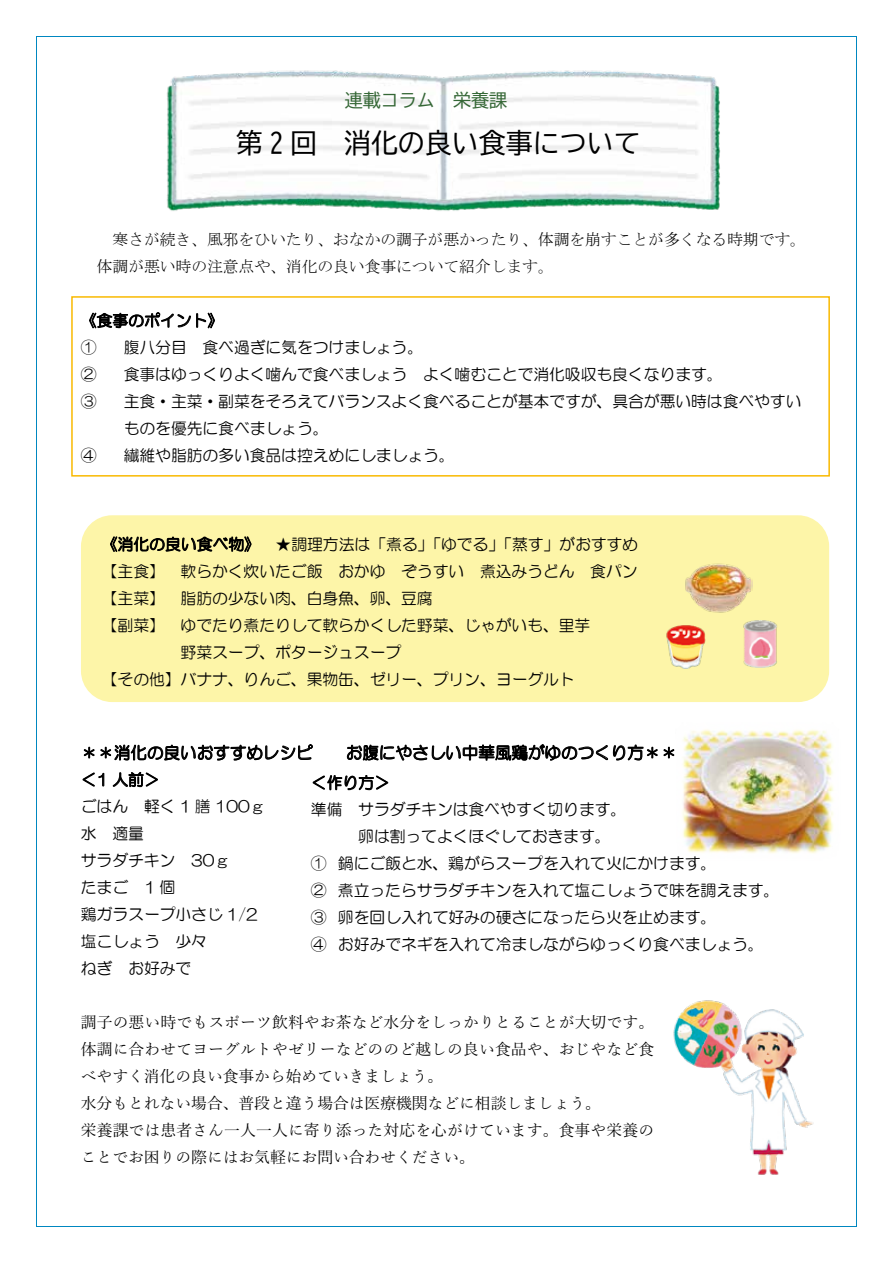
<style>
.page{position:relative;width:893px;height:1263px;background:#fff}
.page>*{position:absolute;margin:0;border:0;box-sizing:border-box;transform-origin:0 0}
.t1{font:27px "BIZ UD Gothic";color:#000}
.t2{font:18px "BIZ UD Gothic";color:#356736}
.t3{font:16.5px "HG Maru Gothic MPRO";color:#000}
.t4{font:15.9px/27px "HG Maru Gothic MPRO";color:#000}
.t5{font:15.9px/27px "Yu Mincho";color:#000}
.t6{font:15.9px/27px "MS Mincho";color:#000}
</style>
<div class="page">
<div style="left:81px;top:515px;width:748px;height:187px;background:#fdf5a8;border-radius:31px"></div>
<img style="left:666px;top:625px;width:40px;height:43px">
<img style="left:167px;top:70px;width:553px;height:141px">
<img style="left:336px;top:87px;width:180px;height:27px">
<img style="left:227px;top:116px;width:439px;height:54px">
<div style="left:71px;top:296px;width:759px;height:181px;border:2px solid #f9b900"></div>
<img style="left:685px;top:563px;width:68px;height:50px">
<img style="left:743px;top:620px;width:34px;height:47px">
<img style="left:682px;top:729px;width:152px;height:125px">
<img style="left:673px;top:1000px;width:141px;height:175px">
<hr style="left:37px;top:36px;width:819px;height:1px;background:#0087c0">
<hr style="left:36px;top:37px;width:1px;height:1189px;background:#0087c0">
<hr style="left:856px;top:37px;width:1px;height:1189px;background:#0087c0">
<hr style="left:37px;top:1226px;width:819px;height:1px;background:#0087c0">
<p class="t2" style="left:345px;top:91px;width:164px">連載コラム 栄養課</p>
<h1 class="t1" style="left:236px;top:129px;width:407px">第 2 回 消化の良い食事について</h1>
<p class="t6" style="left:97px;top:226px;width:711px;text-indent:16px">寒さが続き、風邪をひいたり、おなかの調子が悪かったり、体調を崩すことが多くなる時期です。体調が悪い時の注意点や、消化の良い食事について紹介します。</p>
<p class="t4" style="left:81px;top:307px;width:144px">《食事のポイント》<br>①</p>
<p class="t4" style="left:124px;top:334px;width:301px">腹八分目 食べ過ぎに気をつけましょう。</p>
<p class="t4" style="left:81px;top:361px;width:17px">②</p>
<p class="t4" style="left:124px;top:361px;width:600px">食事はゆっくりよく噛んで食べましょう よく噛むことで消化吸収も良くなります。</p>
<p class="t4" style="left:81px;top:388px;width:17px">③</p>
<p class="t4" style="left:124px;top:388px;width:679px">主食・主菜・副菜をそろえてバランスよく食べることが基本ですが、具合が悪い時は食べやすいものを優先に食べましょう。</p>
<p class="t4" style="left:81px;top:442px;width:17px">④</p>
<p class="t4" style="left:124px;top:442px;width:333px">繊維や脂肪の多い食品は控えめにしましょう。</p>
<p class="t4" style="left:102px;top:531px;width:538px">《消化の良い食べ物》 ★調理方法は「煮る」「ゆでる」「蒸す」がおすすめ</p>
<p class="t4" style="left:102px;top:558px;width:537px">【主食】 軟らかく炊いたご飯 おかゆ ぞうすい 煮込みうどん 食パン</p>
<p class="t4" style="left:102px;top:585px;width:333px">【主菜】 脂肪の少ない肉、白身魚、卵、豆腐</p>
<p class="t4" style="left:102px;top:612px;width:490px">【副菜】 ゆでたり煮たりして軟らかくした野菜、じゃがいも、里芋</p>
<p class="t4" style="left:181px;top:639px;width:222px">野菜スープ、ポタージュスープ</p>
<p class="t4" style="left:102px;top:666px;width:474px">【その他】バナナ、りんご、果物缶、ゼリー、プリン、ヨーグルト</p>
<p class="t3" style="left:81px;top:744px;width:233px">＊＊消化の良いおすすめレシピ</p>
<p class="t3" style="left:346px;top:744px;width:333px">お腹にやさしい中華風鶏がゆのつくり方＊＊</p>
<p class="t4" style="left:81px;top:766px;width:186px">＜1 人前＞<br>ごはん 軽く 1 膳 100ｇ水 適量<br>サラダチキン 30ｇ<br>たまご 1 個<br>鶏ガラスープ小さじ 1/2塩こしょう 少々<br>ねぎ お好みで</p>
<p class="t5" style="left:81px;top:1007px;width:575px">調子の悪い時でもスポーツ飲料やお茶など水分をしっかりとることが大切です。体調に合わせてヨーグルトやゼリーなどののど越しの良い食品や、おじやなど食べやすく消化の良い食事から始めていきましょう。<br>水分もとれない場合、普段と違う場合は医療機関などに相談しましょう。<br>栄養課では患者さん一人一人に寄り添った対応を心がけています。食事や栄養のことでお困りの際にはお気軽にお問い合わせください。</p>
<p class="t4" style="left:311px;top:769px;width:81px">＜作り方＞</p>
<p class="t4" style="left:311px;top:796px;width:317px">準備 サラダチキンは食べやすく切ります。</p>
<p class="t4" style="left:358px;top:823px;width:254px">卵は割ってよくほぐしておきます。</p>
<p class="t4" style="left:311px;top:850px;width:407px">① 鍋にご飯と水、鶏がらスープを入れて火にかけます。</p>
<p class="t4" style="left:311px;top:877px;width:470px">② 煮立ったらサラダチキンを入れて塩こしょうで味を調えます。</p>
<p class="t4" style="left:311px;top:904px;width:407px">③ 卵を回し入れて好みの硬さになったら火を止めます。</p>
<p class="t4" style="left:311px;top:931px;width:454px">④ お好みでネギを入れて冷ましながらゆっくり食べましょう。</p>
</div>
